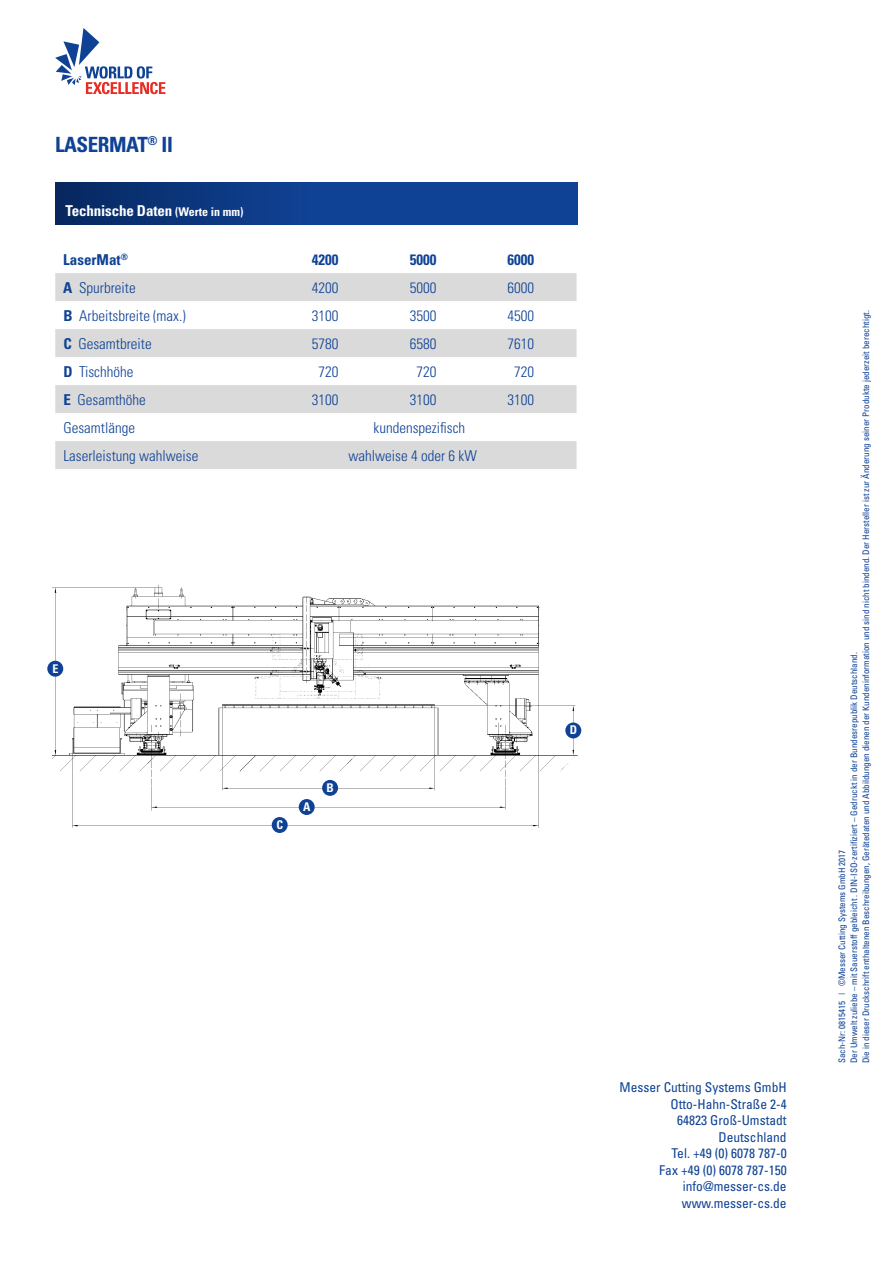
<style>
.page{position:relative;width:893px;height:1263px;background:#fff}
.page>*{position:absolute;margin:0;border:0;box-sizing:border-box;transform-origin:0 0}
.t1{font:700 condensed 21px "Univers";letter-spacing:-.02em;color:#0f4295}
.t2{font:300 condensed 15px "Univers";color:#0f4295}
.t3{font:700 condensed 15px "Univers";letter-spacing:-.01em;color:#fff}
.t4{font:700 condensed 15px "Univers";color:#0f4295}
.t5{font:condensed 13.5px/16.5px "Univers";color:#0f4295;text-align:right}
.t6{font:700 condensed 12px "Univers";color:#fff}
.t7{font:condensed 9px/12px "Univers";color:#0f4295}
.s1{font-size:12px}
.s2{font-weight:700}
</style>
<div class="page">
<div style="left:55px;top:182px;width:522px;height:42px;background:linear-gradient(to right,#092f6d,#1149a2)"></div>
<svg style="left:55px;top:28px;width:110px;height:66px"></svg>
<img style="left:52px;top:585px;width:530px;height:248px">
<div style="left:299px;top:799px;width:16px;height:16px;background:#0f4295;border-radius:50%"></div>
<div style="left:322px;top:780px;width:16px;height:16px;background:#0f4295;border-radius:50%"></div>
<div style="left:565px;top:722px;width:16px;height:16px;background:#0f4295;border-radius:50%"></div>
<div style="left:47px;top:661px;width:16px;height:16px;background:#0f4295;border-radius:50%"></div>
<div style="left:272px;top:817px;width:16px;height:16px;background:#0f4295;border-radius:50%"></div>
<svg style="left:55px;top:273px;width:521px;height:196px;fill:#dadada"></svg>
<h1 class="t1" style="left:55px;top:132px;width:119px">LaserMat<sup>®</sup> II</h1>
<h2 class="t3" style="left:66px;top:201px;width:179px">Technische Daten <span class="s1">(Werte in mm)</span></h2>
<h2 class="t4" style="left:63px;top:250px;width:66px">LaserMat<sup>®</sup></h2>
<h2 class="t4" style="left:312px;top:250px;width:28px">4200</h2>
<h2 class="t4" style="left:410px;top:250px;width:28px">5000</h2>
<h2 class="t4" style="left:507px;top:250px;width:28px">6000</h2>
<h2 class="t2" style="left:63px;top:278px;width:74px"><span class="s2">A</span> Spurbreite</h2>
<h2 class="t2" style="left:312px;top:278px;width:28px">4200</h2>
<h2 class="t2" style="left:410px;top:278px;width:28px">5000</h2>
<h2 class="t2" style="left:507px;top:278px;width:28px">6000</h2>
<h2 class="t2" style="left:63px;top:306px;width:124px"><span class="s2">B</span> Arbeitsbreite (max.)</h2>
<h2 class="t2" style="left:312px;top:306px;width:28px">3100</h2>
<h2 class="t2" style="left:410px;top:306px;width:28px">3500</h2>
<h2 class="t2" style="left:507px;top:306px;width:28px">4500</h2>
<h2 class="t2" style="left:63px;top:334px;width:90px"><span class="s2">C</span> Gesamtbreite</h2>
<h2 class="t2" style="left:312px;top:334px;width:28px">5780</h2>
<h2 class="t2" style="left:410px;top:334px;width:28px">6580</h2>
<h2 class="t2" style="left:508px;top:334px;width:28px">7610</h2>
<h2 class="t2" style="left:63px;top:362px;width:72px"><span class="s2">D</span> Tischhöhe</h2>
<h2 class="t2" style="left:319px;top:362px;width:21px">720</h2>
<h2 class="t2" style="left:416px;top:362px;width:21px">720</h2>
<h2 class="t2" style="left:514px;top:362px;width:21px">720</h2>
<h2 class="t2" style="left:63px;top:390px;width:84px"><span class="s2">E</span> Gesamthöhe</h2>
<h2 class="t2" style="left:312px;top:390px;width:28px">3100</h2>
<h2 class="t2" style="left:410px;top:390px;width:28px">3100</h2>
<h2 class="t2" style="left:508px;top:390px;width:28px">3100</h2>
<h2 class="t2" style="left:63px;top:418px;width:73px">Gesamtlänge</h2>
<h2 class="t2" style="left:374px;top:418px;width:93px">kundenspezifisch</h2>
<h2 class="t2" style="left:63px;top:446px;width:136px">Laserleistung wahlweise</h2>
<h2 class="t2" style="left:349px;top:446px;width:130px">wahlweise 4 oder 6 kW</h2>
<h3 class="t6" style="left:52px;top:661px;width:7px">E</h3>
<h3 class="t6" style="left:276px;top:817px;width:8px">C</h3>
<h3 class="t6" style="left:303px;top:799px;width:9px">A</h3>
<h3 class="t6" style="left:326px;top:780px;width:9px">B</h3>
<h3 class="t6" style="left:570px;top:723px;width:9px">D</h3>
<h3 class="t5" style="left:619px;top:1079px;width:169px">Messer Cutting Systems GmbH<br>Otto-Hahn-Straße 2-4<br>64823 Groß-Umstadt<br>Deutschland<br>Tel. +49 (0) 6078 787-0<br>Fax +49 (0) 6078 787-150 info@messer-cs.de www.messer-cs.de</h3>
<p class="t7" style="left:836px;top:1063px;width:754px;rotate:-90deg">Sach-Nr: 0815415 | ©Messer Cutting Systems GmbH 2017<br>Der Umwelt zuliebe – mit Sauerstoff gebleicht . DIN-ISO-zertifiziert – Gedruckt in der Bundesrepublik Deutschland.<br>Die in dieser Druckschrift enthaltenen Beschreibungen, Gerätedaten und Abbildungen dienen der Kundeninformation und sind nicht bindend. Der Hersteller ist zur Änderung seiner Produkte jederzeit berechtigt.</p>
</div>
